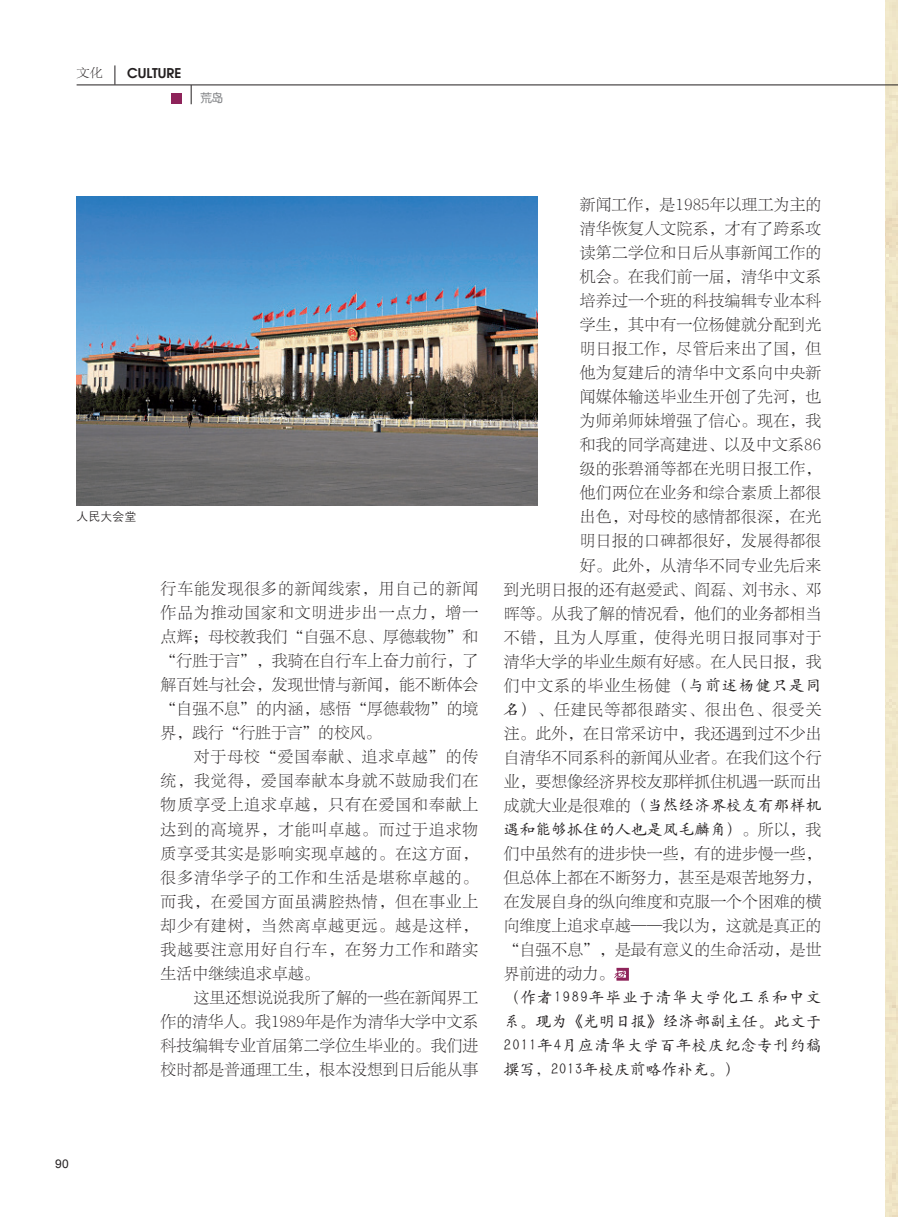
<style>
.page{position:relative;width:898px;height:1217px;background:#fff}
.page>*{position:absolute;margin:0;border:0;box-sizing:border-box;transform-origin:0 0}
.正文{font:15.75px/24px "FZLTSK GBK1 0";letter-spacing:.01em;color:#231f20;text-align:justify}
.正文-2{font:15.75px/24px "H Yc 1 gj";letter-spacing:.01em;color:#231f20;text-align:justify}
.正文-3{font:15.75px "FZLTSK GBK1 0";letter-spacing:.065em;color:#231f20}
.t1{font:600 13.5px "Avant Garde";color:#231f20}
.正文-4{font:12px "H Yg 2 gj";color:#231f20}
.t2{font:12px "Arial";color:#231f20}
.t3{font:12px "FZLTSK GBK1 0";color:#231f20;scale:1.1 1}
.提示语{font:12px "FZLTHJW GB1 0";color:#787a7d}
.s1{font-family:"H Yc 1 gj"}
.s2{font-family:"FZLTSK GBK1 0"}
</style>
<div class="page">
<hr style="left:77px;top:85px;width:820px;height:1px;background:#231f20">
<svg style="left:115px;top:65px;width:1px;height:20px"></svg>
<img style="left:884px;top:0;width:13px;height:1216px">
<svg style="left:618px;top:971px;width:6px;height:5px"></svg>
<div style="left:614px;top:967px;width:14px;height:13px;border:3px solid #8e235a"></div>
<div style="left:171px;top:94px;width:10px;height:10px;background:#8e235a"></div>
<svg style="left:191px;top:85px;width:1px;height:19px"></svg>
<img style="left:77px;top:197px;width:460px;height:309px">
<p class="t3" style="left:77px;top:67px;width:26px">文化</p>
<p class="t1" style="left:127px;top:64px;width:56px">CULTURE</p>
<p class="提示语" style="left:200px;top:92px;width:25px">荒岛</p>
<p class="正文-4" style="left:77px;top:510px;width:61px">人民大会堂</p>
<p class="正文" style="left:161px;top:577px;width:319px">行车能发现很多的新闻线索，用自己的新闻作品为推动国家和文明进步出一点力，增一点辉；母校教我们“自强不息、厚德载物”和“行胜于言”，我骑在自行车上奋力前行，了解百姓与社会，发现世情与新闻，能不断体会“自强不息”的内涵，感悟“厚德载物”的境界，践行“行胜于言”的校风。</p>
<p class="正文" style="left:161px;top:745px;width:319px;text-indent:33px">对于母校“爱国奉献、追求卓越”的传统，我觉得，爱国奉献本身就不鼓励我们在物质享受上追求卓越，只有在爱国和奉献上达到的高境界，才能叫卓越。而过于追求物质享受其实是影响实现卓越的。在这方面，很多清华学子的工作和生活是堪称卓越的。而我，在爱国方面虽满腔热情，但在事业上却少有建树，当然离卓越更远。越是这样，我越要注意用好自行车，在努力工作和踏实生活中继续追求卓越。</p>
<p class="正文" style="left:161px;top:985px;width:319px;text-indent:33px">这里还想说说我所了解的一些在新闻界工作的清华人。我1989年是作为清华大学中文系科技编辑专业首届第二学位生毕业的。我们进校时都是普通理工生，根本没想到日后能从事</p>
<p class="正文" style="left:579px;top:193px;width:243px">新闻工作，是1985年以理工为主的</p>
<p class="正文" style="left:579px;top:217px;width:243px">清华恢复人文院系，才有了跨系攻</p>
<p class="正文" style="left:579px;top:241px;width:243px">读第二学位和日后从事新闻工作的</p>
<p class="正文" style="left:579px;top:265px;width:243px">机会。在我们前一届，清华中文系</p>
<p class="正文" style="left:579px;top:289px;width:243px">培养过一个班的科技编辑专业本科</p>
<p class="正文" style="left:579px;top:313px;width:243px">学生，其中有一位杨健就分配到光</p>
<p class="正文" style="left:579px;top:337px;width:243px">明日报工作，尽管后来出了国，但</p>
<p class="正文" style="left:579px;top:361px;width:243px">他为复建后的清华中文系向中央新</p>
<p class="正文" style="left:579px;top:385px;width:243px">闻媒体输送毕业生开创了先河，也</p>
<p class="正文" style="left:579px;top:409px;width:243px">为师弟师妹增强了信心。现在，我</p>
<p class="正文" style="left:579px;top:433px;width:243px">和我的同学高建进、以及中文系86</p>
<p class="正文" style="left:579px;top:457px;width:243px">级的张碧涌等都在光明日报工作，</p>
<p class="正文" style="left:579px;top:481px;width:243px">他们两位在业务和综合素质上都很</p>
<p class="正文" style="left:579px;top:505px;width:243px">出色，对母校的感情都很深，在光</p>
<p class="正文" style="left:579px;top:529px;width:243px">明日报的口碑都很好，发展得都很</p>
<p class="正文" style="left:579px;top:553px;width:243px">好。此外，从清华不同专业先后来</p>
<p class="正文" style="left:503px;top:577px;width:319px">到光明日报的还有赵爱武、阎磊、刘书永、邓</p>
<p class="正文" style="left:503px;top:601px;width:319px">晖等。从我了解的情况看，他们的业务都相当</p>
<p class="正文-3" style="left:503px;top:628px;width:319px">不错，且为人厚重，使得光明日报同事对于</p>
<p class="正文" style="left:503px;top:649px;width:319px">清华大学的毕业生颇有好感。在人民日报，我</p>
<p class="正文-3" style="left:503px;top:676px;width:319px">们中文系的毕业生杨健<span class="s1">（与前述杨健只是同</span></p>
<p class="正文-3" style="left:503px;top:700px;width:319px"><span class="s1">名）</span>、任建民等都很踏实、很出色、很受关</p>
<p class="正文" style="left:503px;top:721px;width:319px">注。此外，在日常采访中，我还遇到过不少出</p>
<p class="正文" style="left:503px;top:745px;width:319px">自清华不同系科的新闻从业者。在我们这个行</p>
<p class="正文" style="left:503px;top:769px;width:319px">业，要想像经济界校友那样抓住机遇一跃而出</p>
<p class="正文-2" style="left:503px;top:793px;width:319px"><span class="s2">成就大业是很难的</span>（当然经济界校友有那样机</p>
<p class="正文-2" style="left:503px;top:817px;width:319px">遇和能够抓住的人也是凤毛麟角）<span class="s2">。所以，我</span></p>
<p class="正文" style="left:503px;top:841px;width:319px">们中虽然有的进步快一些，有的进步慢一些，</p>
<p class="正文" style="left:503px;top:865px;width:319px">但总体上都在不断努力，甚至是艰苦地努力，</p>
<p class="正文" style="left:503px;top:889px;width:319px">在发展自身的纵向维度和克服一个个困难的横</p>
<p class="正文" style="left:503px;top:913px;width:319px">向维度上追求卓越——我以为，这就是真正的</p>
<p class="正文" style="left:503px;top:937px;width:319px">“自强不息”，是最有意义的生命活动，是世</p>
<p class="正文" style="left:503px;top:961px;width:112px">界前进的动力。</p>
<p class="正文-2" style="left:503px;top:985px;width:319px">（作者1989年毕业于清华大学化工系和中文系。现为《光明日报》经济部副主任。此文于2011年4月应清华大学百年校庆纪念专刊约稿撰写，2013年校庆前略作补充。）</p>
<p class="t2" style="left:55px;top:1155px;width:15px">90</p>
</div>
